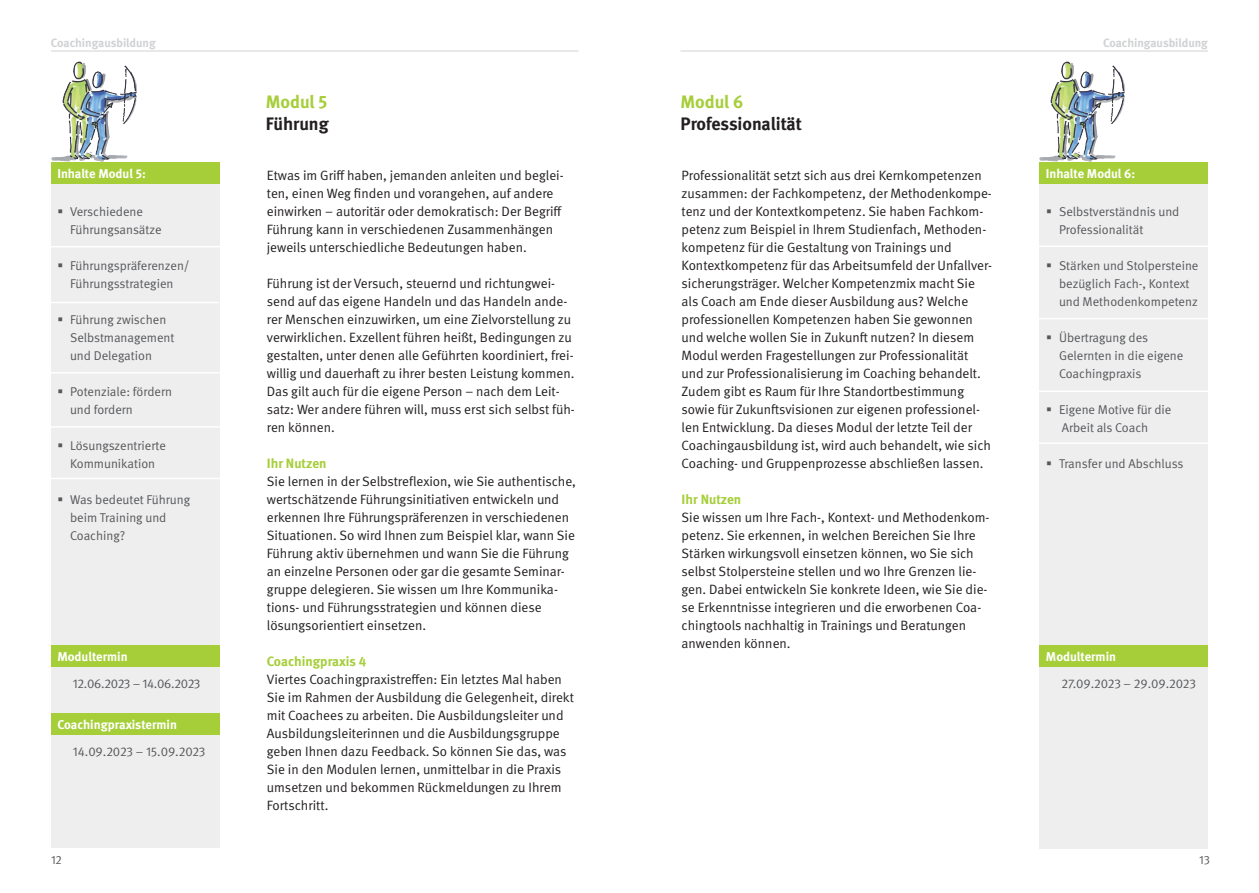
<style>
.page{position:relative;width:1259px;height:893px;background:#fff}
.page>*{position:absolute;margin:0;border:0;box-sizing:border-box;transform-origin:0 0}
.t1{font:700 18px "DGUV Meta";letter-spacing:-.005em;color:#231f20}
.t2{font:700 18px "DGUV Meta";color:#a6ce39}
.t3{font:13.5px/18px "DGUV Meta";color:#231f20}
.t4{font:700 13.5px "DGUV Meta";color:#a6ce39}
.t5{font:12.75px/18px "DGUV Meta";color:#57585a}
.t6{font:700 12.75px "DGUV Meta";color:#fff}
.t7{font:12.75px "DGUV Meta";letter-spacing:-.02em;color:#57585a}
.t8{font:700 12px "DGUV Meta";letter-spacing:-.005em;color:#d1d2d4}
.t9{font:12px "DGUV Meta";color:#57585a}
</style>
<div class="page">
<hr style="left:680px;top:51px;width:528px;height:1px;background:#d1d2d4">
<hr style="left:51px;top:51px;width:527px;height:1px;background:#d1d2d4">
<div style="left:51px;top:162px;width:169px;height:686px;background:#eeeeef"></div>
<div style="left:51px;top:162px;width:168px;height:21px;background:#a6ce39"></div>
<hr style="left:45px;top:246px;width:183px;height:1px;background:#fff">
<hr style="left:36px;top:302px;width:183px;height:1px;background:#fff">
<hr style="left:46px;top:372px;width:183px;height:2px;background:#fff">
<hr style="left:46px;top:426px;width:183px;height:2px;background:#fff">
<hr style="left:45px;top:478px;width:183px;height:1px;background:#fff">
<div style="left:51px;top:714px;width:168px;height:21px;background:#a6ce39"></div>
<div style="left:51px;top:646px;width:168px;height:21px;background:#a6ce39"></div>
<img style="left:51px;top:62px;width:86px;height:99px">
<div style="left:1039px;top:162px;width:169px;height:686px;background:#eeeeef"></div>
<div style="left:1039px;top:162px;width:169px;height:21px;background:#a6ce39"></div>
<hr style="left:1027px;top:246px;width:183px;height:1px;background:#fff">
<hr style="left:1027px;top:318px;width:183px;height:1px;background:#fff">
<hr style="left:1034px;top:391px;width:183px;height:1px;background:#fff">
<hr style="left:1031px;top:442px;width:183px;height:2px;background:#fff">
<div style="left:1039px;top:646px;width:169px;height:21px;background:#a6ce39"></div>
<img style="left:1040px;top:62px;width:85px;height:99px">
<p class="t8" style="left:51px;top:36px;width:106px">Coachingausbildung</p>
<p class="t8" style="left:1103px;top:36px;width:106px">Coachingausbildung</p>
<h1 class="t2" style="left:266px;top:91px;width:63px">Modul 5</h1>
<h1 class="t1" style="left:266px;top:113px;width:64px">Führung</h1>
<h1 class="t2" style="left:680px;top:91px;width:64px">Modul 6</h1>
<h1 class="t1" style="left:680px;top:113px;width:123px">Professionalität</h1>
<p class="t6" style="left:57px;top:166px;width:90px">Inhalte Modul 5:</p>
<p class="t5" style="left:70px;top:203px;width:93px">Verschiedene<br>Führungsansätze</p>
<p class="t5" style="left:70px;top:257px;width:121px">Führungspräferenzen/<br>Führungsstrategien</p>
<p class="t5" style="left:70px;top:311px;width:106px">Führung zwischen<br>Selbstmanagement und Delegation</p>
<p class="t5" style="left:70px;top:383px;width:103px">Potenziale: fördern und fordern</p>
<p class="t5" style="left:70px;top:437px;width:97px">Lösungszentrierte<br>Kommunikation</p>
<p class="t5" style="left:70px;top:491px;width:121px">Was bedeutet Führung beim Training und<br>Coaching?</p>
<p class="t6" style="left:57px;top:649px;width:72px">Modultermin</p>
<p class="t7" style="left:73px;top:676px;width:129px">12.06.2023 – 14.06.2023</p>
<p class="t6" style="left:57px;top:717px;width:121px">Coachingpraxistermin</p>
<p class="t5" style="left:73px;top:743px;width:134px">14.09.2023 – 15.09.2023</p>
<p class="t3" style="left:267px;top:167px;width:298px">Etwas im Griff haben, jemanden anleiten und beglei&shy;ten, einen Weg finden und vorangehen, auf andere einwirken – autoritär oder demokratisch: Der Begriff Führung kann in verschiedenen Zusammenhängen jeweils unterschiedliche Bedeutungen haben.</p>
<p class="t3" style="left:267px;top:275px;width:309px">Führung ist der Versuch, steuernd und richtungwei&shy;send auf das eigene Handeln und das Handeln ande&shy;rer Menschen einzuwirken, um eine Zielvorstellung zu verwirklichen. Exzellent führen heißt, Bedingungen zu gestalten, unter denen alle Geführten koordiniert, frei&shy;willig und dauerhaft zu ihrer besten Leistung kommen.<br>Das gilt auch für die eigene Person – nach dem Leit&shy;satz: Wer andere führen will, muss erst sich selbst füh&shy;ren können.</p>
<p class="t4" style="left:267px;top:455px;width:61px">Ihr Nutzen</p>
<p class="t3" style="left:267px;top:473px;width:311px">Sie lernen in der Selbstreflexion, wie Sie authentische, wertschätzende Führungsinitiativen entwickeln und erkennen Ihre Führungspräferenzen in verschiedenen Situationen. So wird Ihnen zum Beispiel klar, wann Sie Führung aktiv übernehmen und wann Sie die Führung an einzelne Personen oder gar die gesamte Seminar&shy;gruppe delegieren. Sie wissen um Ihre Kommunika&shy;tions- und Führungsstrategien und können diese lösungsorientiert einsetzen.</p>
<p class="t4" style="left:267px;top:653px;width:101px">Coachingpraxis 4</p>
<p class="t3" style="left:267px;top:671px;width:308px">Viertes Coachingpraxistreffen: Ein letztes Mal haben Sie im Rahmen der Ausbildung die Gelegenheit, direkt mit Coachees zu arbeiten. Die Ausbildungsleiter und Ausbildungsleiterinnen und die Ausbildungsgruppe geben Ihnen dazu Feedback. So können Sie das, was Sie in den Modulen lernen, unmittelbar in die Praxis umsetzen und bekommen Rückmeldungen zu Ihrem Fortschritt.</p>
<p class="t3" style="left:681px;top:167px;width:312px">Professionalität setzt sich aus drei Kernkompetenzen zusammen: der Fachkompetenz, der Methodenkompe&shy;tenz und der Kontextkompetenz. Sie haben Fachkom&shy;petenz zum Beispiel in Ihrem Studienfach, Methoden&shy;kompetenz für die Gestaltung von Trainings und Kontextkompetenz für das Arbeitsumfeld der Unfallver&shy;sicherungsträger. Welcher Kompetenzmix macht Sie als Coach am Ende dieser Ausbildung aus? Welche professionellen Kompetenzen haben Sie gewonnen und welche wollen Sie in Zukunft nutzen? In diesem Modul werden Fragestellungen zur Professionalität und zur Professionalisierung im Coaching behandelt.<br>Zudem gibt es Raum für Ihre Standortbestimmung sowie für Zukunftsvisionen zur eigenen professionel&shy;len Entwicklung. Da dieses Modul der letzte Teil der Coachingausbildung ist, wird auch behandelt, wie sich Coaching- und Gruppenprozesse abschließen lassen.</p>
<p class="t4" style="left:681px;top:491px;width:61px">Ihr Nutzen</p>
<p class="t3" style="left:681px;top:509px;width:309px">Sie wissen um Ihre Fach-, Kontext- und Methodenkom&shy;petenz. Sie erkennen, in welchen Bereichen Sie Ihre Stärken wirkungsvoll einsetzen können, wo Sie sich selbst Stolpersteine stellen und wo Ihre Grenzen lie&shy;gen. Dabei entwickeln Sie konkrete Ideen, wie Sie die&shy;se Erkenntnisse integrieren und die erworbenen Coa&shy;chingtools nachhaltig in Trainings und Beratungen anwenden können.</p>
<p class="t6" style="left:1046px;top:166px;width:91px">Inhalte Modul 6:</p>
<p class="t5" style="left:1059px;top:203px;width:122px">Selbstverständnis und<br>Professionalität</p>
<p class="t5" style="left:1059px;top:257px;width:141px">Stärken und Stolpersteine bezüglich Fach-, Kontext und Methodenkompetenz</p>
<p class="t5" style="left:1059px;top:329px;width:126px">Übertragung des<br>Gelernten in die eigene<br>Coachingpraxis</p>
<p class="t5" style="left:1059px;top:401px;width:114px">Eigene Motive für die<br>Arbeit als Coach</p>
<p class="t5" style="left:1059px;top:455px;width:126px">Transfer und Abschluss</p>
<p class="t6" style="left:1046px;top:649px;width:72px">Modultermin</p>
<p class="t5" style="left:1061px;top:675px;width:136px">27.09.2023 – 29.09.2023</p>
<p class="t9" style="left:51px;top:853px;width:12px">12</p>
<p class="t9" style="left:1199px;top:853px;width:12px">13</p>
</div>
